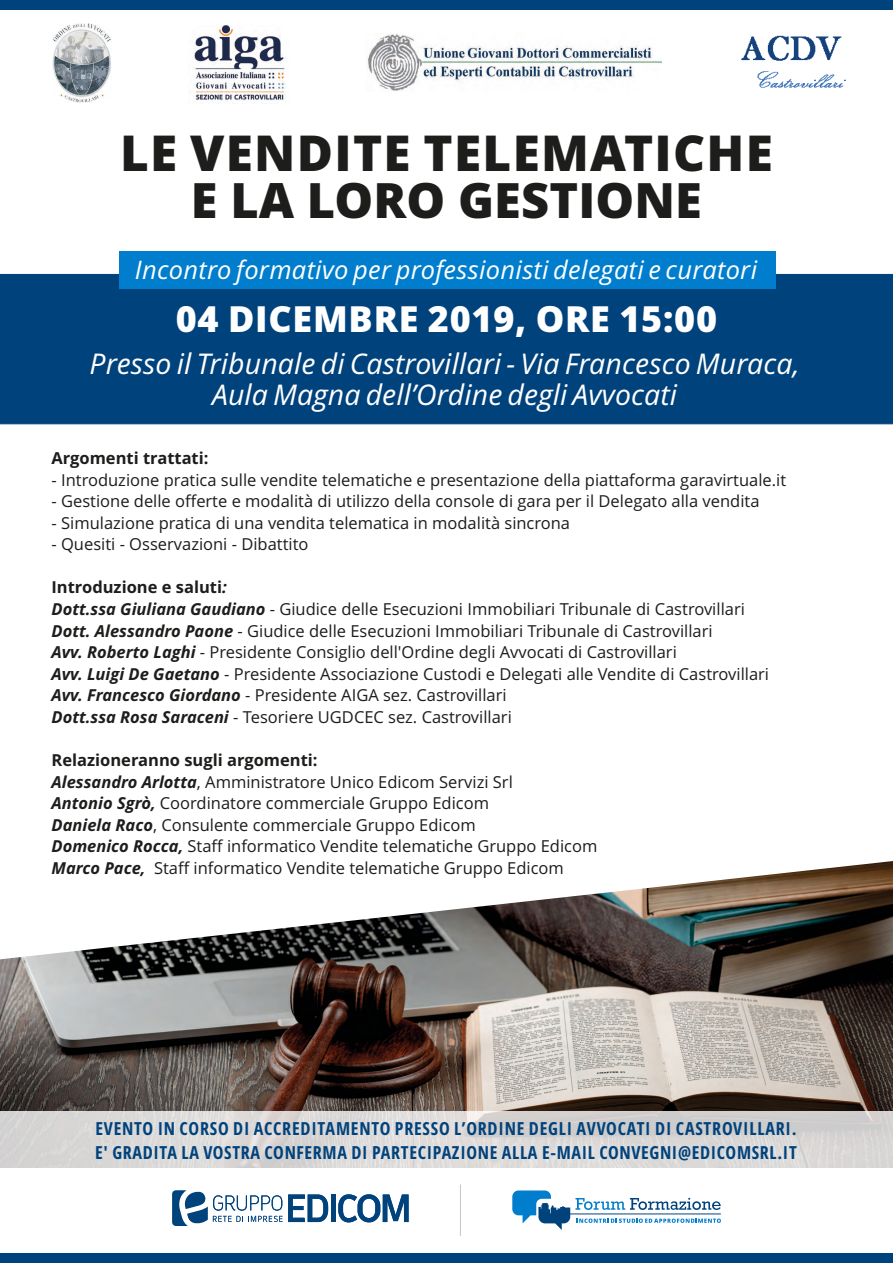
<style>
.page{position:relative;width:893px;height:1263px;background:#fff}
.page>*{position:absolute;margin:0;border:0;box-sizing:border-box;transform-origin:0 0}
.t1{font:800 49.5px "Open Sans";letter-spacing:.025em;color:#1d1d1b}
.t2{font:800 48.75px "Open Sans";color:#1d1d1b}
.t3{font:800 36px "Open Sans";letter-spacing:.02em;color:#fff}
.t4{font:italic 28.5px/31px "Open Sans";letter-spacing:.005em;color:#fff;text-align:center}
.t5{font:italic 25.5px "Open Sans";letter-spacing:.015em;color:#fff}
.t6{font:700 condensed 18px/24.5px "Open Sans";letter-spacing:.035em;color:#00427c}
.t7{font:16.5px/21.6px "Open Sans";color:#1d1d1b}
.t8{font:700 16.5px "Open Sans";color:#1d1d1b}
.s1{font-weight:700}
.s2{font-weight:700;font-style:italic}
</style>
<div class="page">
<img style="left:0;top:960px;width:893px;height:151px">
<svg style="left:0;top:861px;width:893px;height:99px"></svg>
<div style="left:0;top:274px;width:893px;height:150px;background:#00427c"></div>
<div style="left:0;top:1253px;width:893px;height:10px;background:#00427c"></div>
<hr style="left:460px;top:1184px;width:1px;height:52px;background:#c6c6c6">
<div style="left:331px;top:1194px;width:5px;height:28px;background:#00427c"></div>
<svg style="left:338px;top:1194px;width:71px;height:28px"></svg>
<svg style="left:172px;top:1190px;width:156px;height:36px"></svg>
<svg style="left:512px;top:1190px;width:209px;height:40px"></svg>
<div style="left:119px;top:251px;width:656px;height:38px;background:#007ecd"></div>
<img style="left:192px;top:25px;width:94px;height:79px">
<img style="left:367px;top:34px;width:294px;height:57px">
<img style="left:741px;top:35px;width:105px;height:53px">
<img style="left:52px;top:23px;width:59px;height:79px">
<div style="left:0;top:1111px;width:893px;height:57px;background:#fff;opacity:.8"></div>
<div style="left:0;top:0;width:893px;height:10px;background:#00427c"></div>
<h1 class="t1" style="left:120px;top:133px;width:654px">LE VENDITE TELEMATICHE</h1>
<h2 class="t2" style="left:191px;top:180px;width:513px">E LA LORO GESTIONE</h2>
<h3 class="t5" style="left:135px;top:260px;width:624px">Incontro formativo per professionisti delegati e curatori</h3>
<h3 class="t3" style="left:176px;top:305px;width:543px">04 DICEMBRE 2019, ORE 15:00</h3>
<h3 class="t4" style="left:90px;top:351px;width:711px">Presso il Tribunale di Castrovillari - Via Francesco Muraca,<br>Aula Magna dell’Ordine degli Avvocati</h3>
<p class="t8" style="left:52px;top:451px;width:159px">Argomenti trattati:</p>
<p class="t7" style="left:52px;top:470px;width:736px">- Introduzione pratica sulle vendite telematiche e presentazione della piattaforma garavirtuale.it</p>
<p class="t7" style="left:52px;top:492px;width:709px">- Gestione delle offerte e modalità di utilizzo della console di gara per il Delegato alla vendita</p>
<p class="t7" style="left:52px;top:514px;width:520px">- Simulazione pratica di una vendita telematica in modalità sincrona</p>
<p class="t7" style="left:52px;top:535px;width:258px">- Quesiti - Osservazioni - Dibattito</p>
<p class="t7" style="left:52px;top:578px;width:719px"><span class="s1">Introduzione e saluti</span><span class="s2">:<br>Dott.ssa Giuliana Gaudiano</span> - Giudice delle Esecuzioni Immobiliari Tribunale di Castrovillari <span class="s2">Dott. Alessandro Paone</span> - Giudice delle Esecuzioni Immobiliari Tribunale di Castrovillari<br><span class="s2">Avv. Roberto Laghi</span> - Presidente Consiglio dell'Ordine degli Avvocati di Castrovillari<br><span class="s2">Avv. Luigi De Gaetano</span> - Presidente Associazione Custodi e Delegati alle Vendite di Castrovillari <span class="s2">Avv. Francesco Giordano</span> - Presidente AIGA sez. Castrovillari<br><span class="s2">Dott.ssa Rosa Saraceni</span> - Tesoriere UGDCEC sez. Castrovillari</p>
<p class="t7" style="left:52px;top:751px;width:547px"><span class="s1">Relazioneranno sugli argomenti:<br></span><span class="s2">Alessandro Arlotta</span>, Amministratore Unico Edicom Servizi Srl<br><span class="s2">Antonio Sgrò,</span> Coordinatore commerciale Gruppo Edicom<br><span class="s2">Daniela Raco</span>, Consulente commerciale Gruppo Edicom<br><span class="s2">Domenico Rocca,</span> Staff informatico Vendite telematiche Gruppo Edicom <span class="s2">Marco Pace,</span> Staff informatico Vendite telematiche Gruppo Edicom</p>
<p class="t6" style="left:95px;top:1117px;width:703px">EVENTO IN CORSO DI ACCREDITAMENTO PRESSO L’ORDINE DEGLI AVVOCATI DI CASTROVILLARI.<br>E' GRADITA LA VOSTRA CONFERMA DI PARTECIPAZIONE ALLA E-MAIL CONVEGNI@EDICOMSRL.IT</p>
</div>
